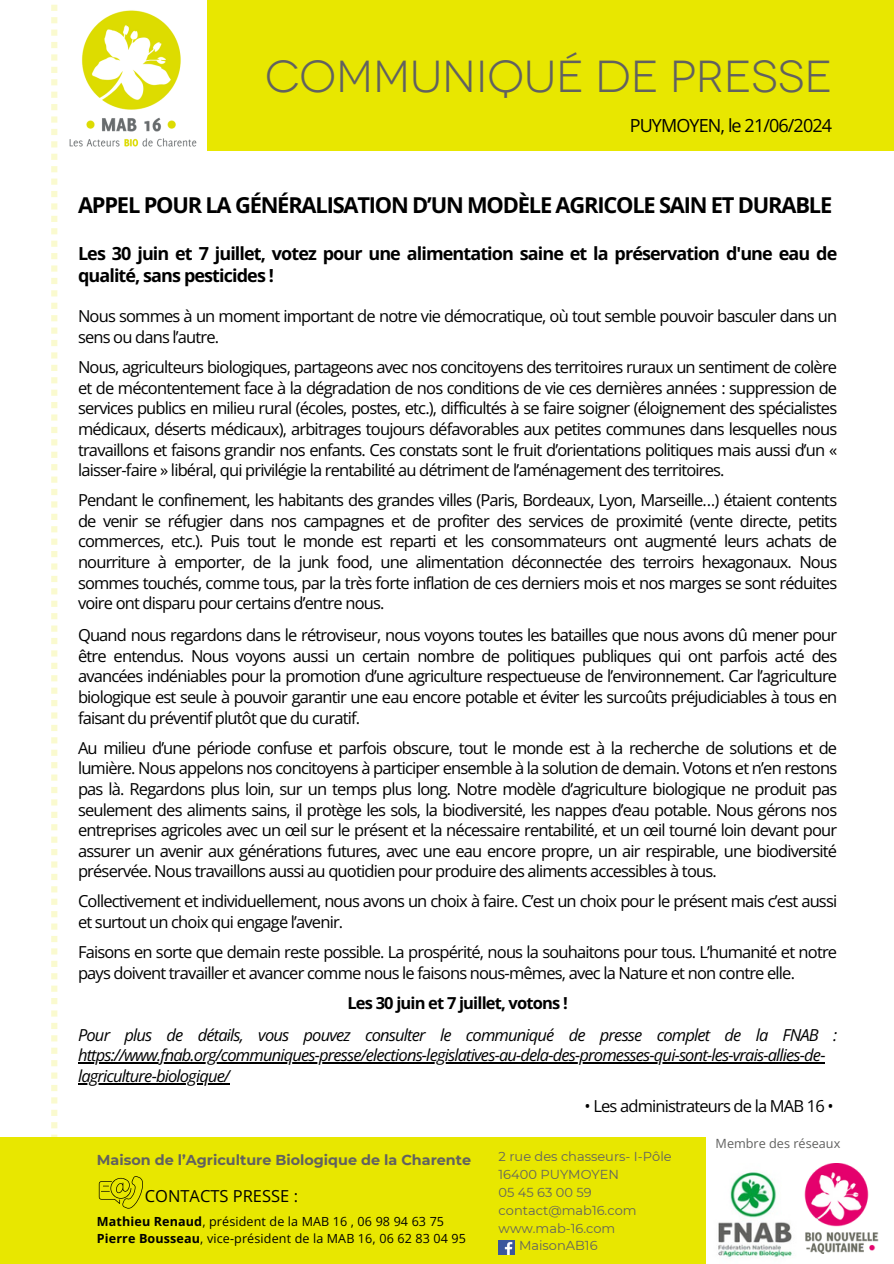
<style>
.page{position:relative;width:894px;height:1264px;background:#fff}
.page>*{position:absolute;margin:0;border:0;box-sizing:border-box;transform-origin:0 0}
.t1{font:44.7px "Novecentowide";color:#616160}
.t2{font:700 21.9px "Open Sans";letter-spacing:-.055em;color:#000}
.t3{font:700 18px/22.5px "Open Sans";letter-spacing:-.05em;color:#000}
.t4{font:18px "Open Sans";letter-spacing:-.05em;color:#000}
.t5{font:16.5px/20.5px "Open Sans";letter-spacing:-.05em;color:#000;text-align:justify}
.t6{font:italic 16.5px "Open Sans";letter-spacing:-.05em;color:#000}
.t7{font:700 16.5px "Open Sans";letter-spacing:-.05em;color:#000}
.t8{font:16.5px "Open Sans";color:#000}
.t9{font:700 14.4px "Montserrat";color:#616160}
.t10{font:13.05px "Montserrat";color:#616160}
.t11{font:12.75px "Open Sans";color:#616160}
.t12{font:12.6px "Open Sans";letter-spacing:.01em;color:#000}
.s1{font-weight:700}
</style>
<div class="page">
<img style="left:69px;top:10px;width:128px;height:137px">
<hr style="left:78px;top:1062px;width:746px;height:1px;background:#000">
<hr style="left:78px;top:1082px;width:151px;height:2px;background:#000">
<div style="left:207px;top:0;width:686px;height:151px;background:#e8e700"></div>
<svg style="left:51px;top:4px;width:6px;height:1132px"></svg>
<div style="left:0;top:1136px;width:705px;height:127px;background:#e8e700"></div>
<img style="left:804px;top:1163px;width:75px;height:90px">
<img style="left:718px;top:1172px;width:74px;height:87px">
<svg style="left:99px;top:1176px;width:44px;height:32px"></svg>
<img style="left:498px;top:1240px;width:16px;height:14px">
<h5 class="t1" style="left:265px;top:45px;width:568px">COMMUNIQUÉ DE PRESSE</h5>
<p class="t4" style="left:629px;top:113px;width:204px">PUYMOYEN, le 21/06/2024</p>
<h1 class="t2" style="left:78px;top:190px;width:755px">APPEL POUR LA GÉNÉRALISATION D’UN MODÈLE AGRICOLE SAIN ET DURABLE</h1>
<h5 class="t3" style="left:78px;top:242px;width:760px">Les 30 juin et 7 juillet, votez pour une alimentation saine et la préservation d'une eau de qualité, sans pesticides !</h5>
<p class="t5" style="left:78px;top:306px;width:760px">Nous sommes à un moment important de notre vie démocratique, où tout semble pouvoir basculer dans un sens ou dans l’autre.</p>
<h2 class="t5" style="left:78px;top:356px;width:760px">Nous, agriculteurs biologiques, partageons avec nos concitoyens des territoires ruraux un sentiment de colère et de mécontentement face à la dégradation de nos conditions de vie ces dernières années : suppression de services publics en milieu rural (écoles, postes, etc.), difficultés à se faire soigner (éloignement des spécialistes médicaux, déserts médicaux), arbitrages toujours défavorables aux petites communes dans lesquelles nous travaillons et faisons grandir nos enfants. Ces constats sont le fruit d’orientations politiques mais aussi d’un « laisser-faire » libéral, qui privilégie la rentabilité au détriment de l’aménagement des territoires.</h2>
<h4 class="t5" style="left:78px;top:489px;width:760px">Pendant le confinement, les habitants des grandes villes (Paris, Bordeaux, Lyon, Marseille…) étaient contents de venir se réfugier dans nos campagnes et de profiter des services de proximité (vente directe, petits commerces, etc.). Puis tout le monde est reparti et les consommateurs ont augmenté leurs achats de nourriture à emporter, de la junk food, une alimentation déconnectée des terroirs hexagonaux. Nous sommes touchés, comme tous, par la très forte inflation de ces derniers mois et nos marges se sont réduites voire ont disparu pour certains d’entre nous.</h4>
<h5 class="t5" style="left:78px;top:624px;width:760px">Quand nous regardons dans le rétroviseur, nous voyons toutes les batailles que nous avons dû mener pour être entendus. Nous voyons aussi un certain nombre de politiques publiques qui ont parfois acté des avancées indéniables pour la promotion d’une agriculture respectueuse de l’environnement. Car l’agriculture biologique est seule à pouvoir garantir une eau encore potable et éviter les surcoûts préjudiciables à tous en faisant du préventif plutôt que du curatif.</h5>
<h5 class="t5" style="left:78px;top:737px;width:760px">Au milieu d’une période confuse et parfois obscure, tout le monde est à la recherche de solutions et de lumière. Nous appelons nos concitoyens à participer ensemble à la solution de demain. Votons et n’en restons pas là. Regardons plus loin, sur un temps plus long. Notre modèle d’agriculture biologique ne produit pas seulement des aliments sains, il protège les sols, la biodiversité, les nappes d’eau potable. Nous gérons nos entreprises agricoles avec un œil sur le présent et la nécessaire rentabilité, et un œil tourné loin devant pour assurer un avenir aux générations futures, avec une eau encore propre, un air respirable, une biodiversité préservée. Nous travaillons aussi au quotidien pour produire des aliments accessibles à tous.</h5>
<h5 class="t5" style="left:78px;top:890px;width:760px">Collectivement et individuellement, nous avons un choix à faire. C’est un choix pour le présent mais c’est aussi et surtout un choix qui engage l’avenir.</h5>
<h5 class="t5" style="left:78px;top:941px;width:760px">Faisons en sorte que demain reste possible. La prospérité, nous la souhaitons pour tous. L’humanité et notre pays doivent travailler et avancer comme nous le faisons nous-mêmes, avec la Nature et non contre elle.</h5>
<h5 class="t7" style="left:347px;top:991px;width:222px">Les 30 juin et 7 juillet, votons !</h5>
<h5 class="t6" style="left:78px;top:1022px;width:760px">Pour plus de détails, vous pouvez consulter le communiqué de presse complet de la FNAB :</h5>
<h5 class="t6" style="left:78px;top:1043px;width:748px">https://www.fnab.org/communiques-presse/elections-legislatives-au-dela-des-promesses-qui-sont-les-vrais-allies-de-</h5>
<h4 class="t6" style="left:78px;top:1064px;width:153px">lagriculture-biologique/</h4>
<h4 class="t5" style="left:584px;top:1095px;width:251px">• Les administrateurs de la MAB 16 •</h4>
<p class="t9" style="left:97px;top:1151px;width:376px">Maison de l’Agriculture Biologique de la Charente</p>
<p class="t10" style="left:498px;top:1148px;width:174px">2 rue des chasseurs- I-Pôle</p>
<p class="t10" style="left:498px;top:1166px;width:122px">16400 PUYMOYEN</p>
<h6 class="t10" style="left:498px;top:1184px;width:95px">05 45 63 00 59</h6>
<h3 class="t10" style="left:498px;top:1201px;width:139px">contact@mab16.com</h3>
<p class="t10" style="left:498px;top:1219px;width:118px">www.mab-16.com</p>
<p class="t10" style="left:519px;top:1237px;width:80px">MaisonAB16</p>
<p class="t8" style="left:145px;top:1184px;width:154px">CONTACTS PRESSE :</p>
<p class="t12" style="left:97px;top:1212px;width:348px"><span class="s1">Mathieu Renaud</span>, président de la MAB 16 , 06 98 94 63 75</p>
<p class="t12" style="left:97px;top:1229px;width:370px"><span class="s1">Pierre Bousseau</span>, vice-président de la MAB 16, 06 62 83 04 95</p>
<p class="t11" style="left:715px;top:1134px;width:126px">Membre des réseaux</p>
</div>
